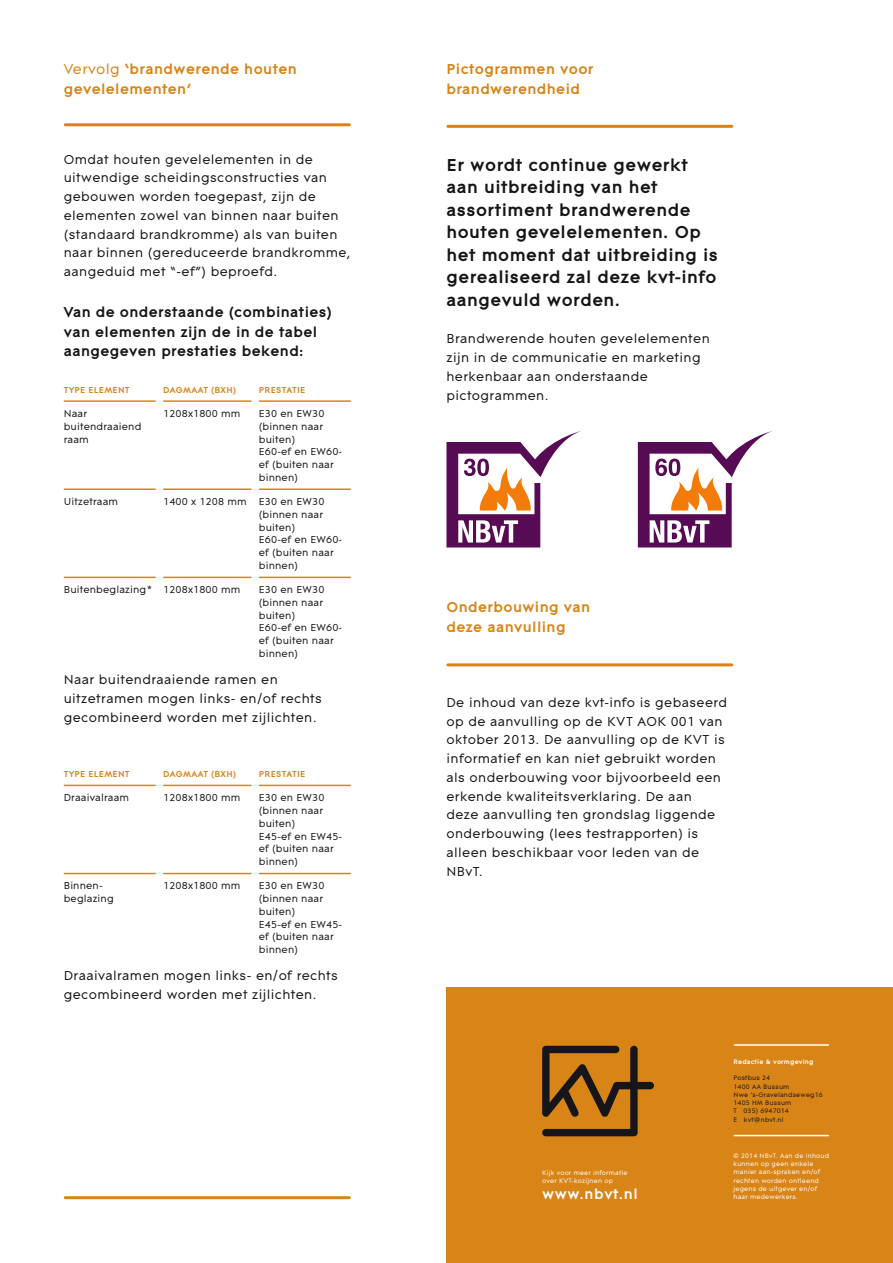
<style>
.page{position:relative;width:893px;height:1263px;background:#fff}
.page>*{position:absolute;margin:0;border:0;box-sizing:border-box;transform-origin:0 0}
.Inleiding{font:700 18px/22.5px "Contax Pro 75";letter-spacing:.025em;color:#151518}
.Kopje_1{font:700 15px/19.5px "Contax Pro 75";letter-spacing:.025em;color:#d88417}
.Kopje_1-2{font:700 15px/19.5px "Contax Pro 75";letter-spacing:.025em;color:#151518}
.Kopje_1-3{font:700 15px "Contax Pro 75";letter-spacing:.04em;color:#fff}
.broodtekst{font:13.5px/18.8px "Contax Pro 55";letter-spacing:.025em;color:#151518}
.tabeltekst{font:10.5px/12.8px "Contax Pro 55";letter-spacing:.01em;color:#151518}
.Tabelkop{font:700 9px "Contax Pro 75";letter-spacing:.025em;color:#d88417}
.disclaimer{font:6.75px/8.2px "Contax Pro 55";letter-spacing:.025em;color:#fff}
.disclaimer-2{font:6.75px "Contax Pro 55";letter-spacing:.025em;color:#151518}
.disclaimer-3{font:700 6.75px "Contax Pro 75";letter-spacing:.025em;color:#fff}
.s1{font-family:"Contax Pro 55";font-weight:400}
</style>
<div class="page">
<hr style="left:64px;top:400px;width:92px;height:2px;background:#d88417">
<hr style="left:163px;top:400px;width:88px;height:2px;background:#d88417">
<hr style="left:259px;top:400px;width:92px;height:2px;background:#d88417">
<hr style="left:64px;top:488px;width:92px;height:2px;background:#d88417">
<hr style="left:163px;top:488px;width:88px;height:2px;background:#d88417">
<hr style="left:259px;top:488px;width:92px;height:2px;background:#d88417">
<hr style="left:64px;top:577px;width:92px;height:1px;background:#d88417">
<hr style="left:163px;top:577px;width:88px;height:1px;background:#d88417">
<hr style="left:259px;top:577px;width:92px;height:1px;background:#d88417">
<hr style="left:64px;top:785px;width:92px;height:1px;background:#d88417">
<hr style="left:163px;top:785px;width:88px;height:1px;background:#d88417">
<hr style="left:259px;top:785px;width:92px;height:1px;background:#d88417">
<hr style="left:64px;top:873px;width:92px;height:1px;background:#d88417">
<hr style="left:163px;top:873px;width:88px;height:1px;background:#d88417">
<hr style="left:259px;top:873px;width:92px;height:1px;background:#d88417">
<hr style="left:65px;top:123px;width:284px;height:3px;background:#d88417">
<hr style="left:65px;top:1196px;width:284px;height:3px;background:#d88417">
<hr style="left:448px;top:125px;width:284px;height:3px;background:#d88417">
<hr style="left:448px;top:663px;width:284px;height:3px;background:#d88417">
<svg style="left:446px;top:431px;width:135px;height:116px"></svg>
<svg style="left:638px;top:431px;width:134px;height:116px"></svg>
<div style="left:446px;top:988px;width:447px;height:275px;background:#d88417"></div>
<hr style="left:734px;top:1044px;width:94px;height:2px;background:#fff">
<hr style="left:734px;top:1135px;width:94px;height:1px;background:#fff">
<svg style="left:542px;top:1046px;width:112px;height:90px"></svg>
<p class="Kopje_1" style="left:64px;top:59px;width:235px"><span class="s1">Vervolg</span> ‘brandwerende houten gevelelementen’</p>
<p class="Kopje_1" style="left:446px;top:59px;width:149px">Pictogrammen voor brandwerendheid</p>
<p class="broodtekst" style="left:64px;top:149px;width:289px">Omdat houten gevelelementen in de uitwendige scheidingsconstructies van gebouwen worden toegepast, zijn de elementen zowel van binnen naar buiten (standaard brandkromme) als van buiten naar binnen (gereduceerde brandkromme, aangeduid met “-ef”) beproefd.</p>
<p class="Kopje_1-2" style="left:64px;top:302px;width:270px">Van de onderstaande (combinaties) van elementen zijn de in de tabel aangegeven prestaties bekend:</p>
<p class="Tabelkop" style="left:64px;top:384px;width:67px">TYPE ELEMENT</p>
<p class="Tabelkop" style="left:163px;top:384px;width:74px">DAGMAAT (BXH)</p>
<p class="Tabelkop" style="left:259px;top:384px;width:48px">PRESTATIE</p>
<p class="tabeltekst" style="left:64px;top:407px;width:79px">Naar buitendraaiend raam</p>
<p class="tabeltekst" style="left:163px;top:407px;width:79px">1208x1800 mm</p>
<p class="tabeltekst" style="left:259px;top:407px;width:67px">E30 en EW30 (binnen naar buiten)</p>
<p class="tabeltekst" style="left:259px;top:445px;width:85px">E60-ef en EW60- ef (buiten naar binnen)</p>
<p class="tabeltekst" style="left:64px;top:495px;width:56px">Uitzetraam</p>
<p class="tabeltekst" style="left:163px;top:495px;width:85px">1400 x 1208 mm</p>
<p class="tabeltekst" style="left:259px;top:495px;width:67px">E30 en EW30 (binnen naar buiten)</p>
<p class="tabeltekst" style="left:259px;top:533px;width:85px">E60-ef en EW60- ef (buiten naar binnen)</p>
<p class="tabeltekst" style="left:64px;top:583px;width:90px">Buitenbeglazing*</p>
<p class="tabeltekst" style="left:163px;top:583px;width:79px">1208x1800 mm</p>
<p class="tabeltekst" style="left:259px;top:583px;width:67px">E30 en EW30 (binnen naar buiten)</p>
<p class="tabeltekst" style="left:259px;top:621px;width:85px">E60-ef en EW60- ef (buiten naar binnen)</p>
<p class="broodtekst" style="left:64px;top:670px;width:260px">Naar buitendraaiende ramen en uitzetramen mogen links- en/of rechts gecombineerd worden met zijlichten.</p>
<p class="Tabelkop" style="left:64px;top:768px;width:67px">TYPE ELEMENT</p>
<p class="Tabelkop" style="left:163px;top:768px;width:74px">DAGMAAT (BXH)</p>
<p class="Tabelkop" style="left:259px;top:768px;width:48px">PRESTATIE</p>
<p class="tabeltekst" style="left:64px;top:791px;width:67px">Draaivalraam</p>
<p class="tabeltekst" style="left:163px;top:791px;width:79px">1208x1800 mm</p>
<p class="tabeltekst" style="left:259px;top:791px;width:67px">E30 en EW30 (binnen naar buiten)</p>
<p class="tabeltekst" style="left:259px;top:829px;width:85px">E45-ef en EW45- ef (buiten naar binnen)</p>
<p class="tabeltekst" style="left:64px;top:879px;width:52px">Binnen&shy;beglazing</p>
<p class="tabeltekst" style="left:163px;top:879px;width:79px">1208x1800 mm</p>
<p class="tabeltekst" style="left:259px;top:879px;width:67px">E30 en EW30 (binnen naar buiten)</p>
<p class="tabeltekst" style="left:259px;top:917px;width:85px">E45-ef en EW45- ef (buiten naar binnen)</p>
<p class="broodtekst" style="left:64px;top:966px;width:276px">Draaivalramen mogen links- en/of rechts gecombineerd worden met zijlichten.</p>
<p class="Inleiding" style="left:446px;top:153px;width:273px">Er wordt continue gewerkt aan uitbreiding van het assortiment brandwerende houten gevelelementen. Op het moment dat uitbreiding is gerealiseerd zal deze kvt-info aangevuld worden.</p>
<p class="broodtekst" style="left:446px;top:329px;width:265px">Brandwerende houten gevelelementen zijn in de communicatie en marketing herkenbaar aan onderstaande pictogrammen.</p>
<p class="Kopje_1" style="left:446px;top:597px;width:145px">Onderbouwing van deze aanvulling</p>
<p class="broodtekst" style="left:446px;top:692px;width:282px">De inhoud van deze kvt-info is gebaseerd op de aanvulling op de KVT AOK 001 van oktober 2013. De aanvulling op de KVT is informatief en kan niet gebruikt worden als onderbouwing voor bijvoorbeeld een erkende kwaliteitsverklaring. De aan deze aanvulling ten grondslag liggende onderbouwing (lees testrapporten) is alleen beschikbaar voor leden van de NBvT.</p>
<p class="disclaimer" style="left:542px;top:1168px;width:87px">Kijk voor meer informatie over KVT-kozijnen op</p>
<p class="Kopje_1-3" style="left:542px;top:1185px;width:97px">www.nbvt.nl</p>
<p class="disclaimer-3" style="left:733px;top:1057px;width:81px">Redactie &amp; vormgeving</p>
<p class="disclaimer-2" style="left:733px;top:1074px;width:38px">Postbus 24</p>
<p class="disclaimer-2" style="left:733px;top:1082px;width:57px">1400 AA Bussum</p>
<p class="disclaimer-2" style="left:733px;top:1090px;width:91px">Nwe ’s-Gravelandseweg16</p>
<p class="disclaimer-2" style="left:733px;top:1099px;width:59px">1405 HM Bussum</p>
<p class="disclaimer-2" style="left:733px;top:1107px;width:57px">T 035) 6947014</p>
<p class="disclaimer-2" style="left:733px;top:1115px;width:52px">E kvt@nbvt.nl</p>
<p class="disclaimer" style="left:733px;top:1151px;width:97px">© 2014 NBvT. Aan de inhoud kunnen op geen enkele manier aan-spraken en/of rechten worden ontleend jegens de uitgever en/of haar medewerkers.</p>
</div>
